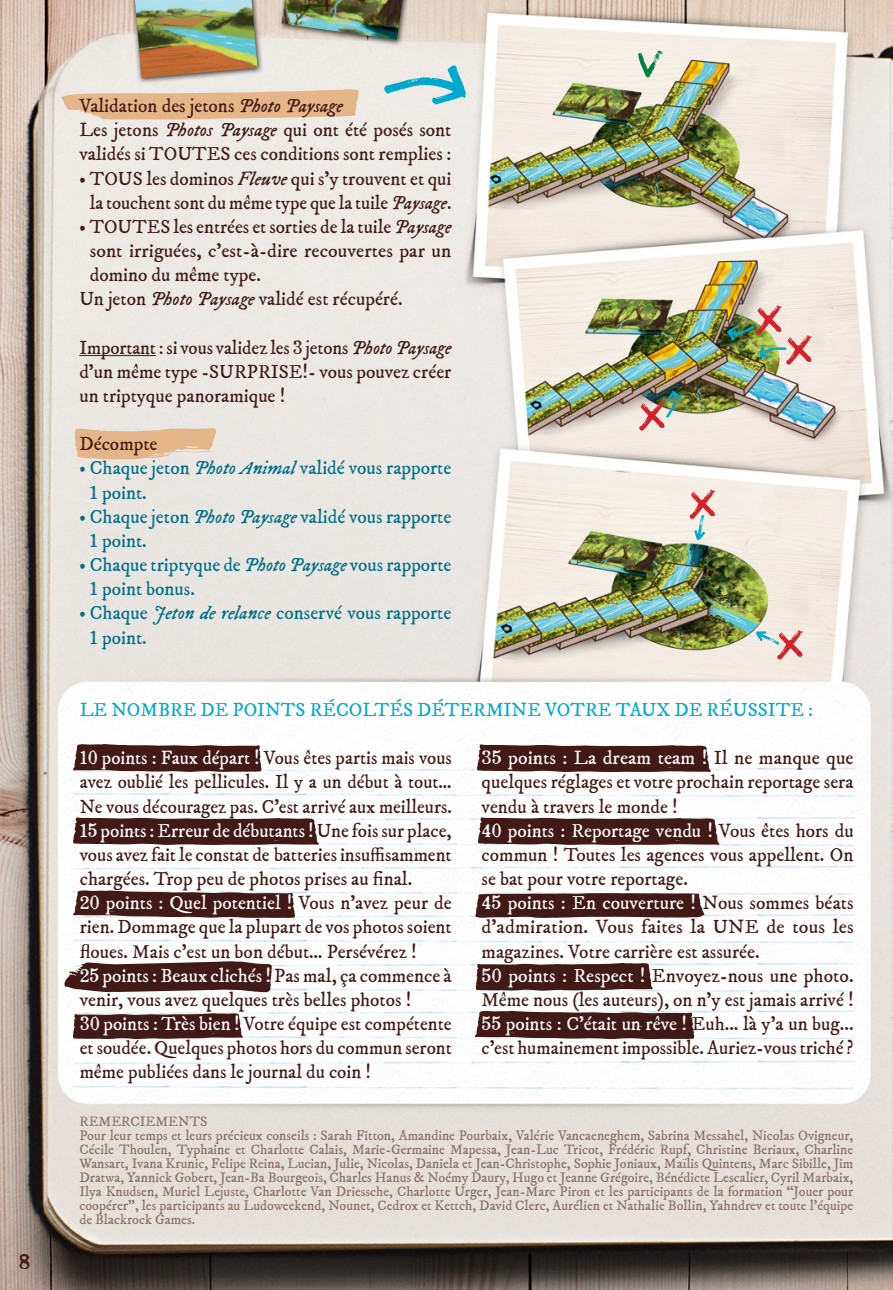
<style>
.page{position:relative;width:893px;height:1290px;background:#fff}
.page>*{position:absolute;margin:0;border:0;box-sizing:border-box;transform-origin:0 0}
.t1{font:500 21px "Appareo";color:#411a15}
.TXT_courant{font:19.25px/24.2px "IM FELL DW Pica PRO Roman";color:#411a15;text-align:justify}
.TXT_courant-2{font:19.25px/24.2px "IM FELL DW Pica PRO Roman";color:#006f86}
.TXT_courant-3{font:19.25px "IM FELL DW Pica PRO Roman";color:#00a9cb}
.t2{font:14px/14px "IM FELL DW Pica PRO Roman";color:#896e63;text-align:justify}
.s1{font-family:"IM FELL DW Pica PRO Italic"}
.s2{font-family:"Appareo";font-weight:500}
.s3{font-family:"Appareo";font-weight:500;color:#fff}
.s4{color:#fff}
</style>
<div class="page">
<img style="left:0;top:0;width:893px;height:1290px">
<div style="left:131px;top:0;width:133px;height:84px;background:#000;opacity:.75"></div>
<img style="left:135px;top:0;width:122px;height:78px">
<div style="left:278px;top:0;width:136px;height:46px;background:#000;opacity:.75"></div>
<img style="left:282px;top:0;width:120px;height:40px">
<svg style="left:639px;top:391px;width:43px;height:40px;background:#ad9c90"></svg>
<img style="left:727px;top:305px;width:85px;height:60px">
<svg style="left:638px;top:50px;width:25px;height:27px"></svg>
<svg style="left:756px;top:630px;width:47px;height:30px"></svg>
<svg style="left:690px;top:490px;width:25px;height:50px"></svg>
<svg style="left:73px;top:743px;width:188px;height:29px;background:#573531"></svg>
<svg style="left:73px;top:889px;width:222px;height:29px;background:#5f3f3b"></svg>
<svg style="left:474px;top:1010px;width:220px;height:29px;background:#573632"></svg>
<svg style="left:73px;top:817px;width:246px;height:28px;background:#522f2a"></svg>
<svg style="left:477px;top:744px;width:234px;height:28px;background:#522f2a"></svg>
<svg style="left:73px;top:1012px;width:170px;height:27px;background:#573531"></svg>
<svg style="left:476px;top:962px;width:177px;height:29px;background:#573531"></svg>
<svg style="left:478px;top:817px;width:242px;height:28px;background:#512e2a"></svg>
<svg style="left:64px;top:961px;width:208px;height:31px;background:#5b3935"></svg>
<svg style="left:475px;top:893px;width:229px;height:25px;background:#4e2a25"></svg>
<svg style="left:61px;top:89px;width:298px;height:31px;background:#e5bf9a"></svg>
<svg style="left:74px;top:427px;width:142px;height:33px;background:#e5c19d"></svg>
<svg style="left:384px;top:65px;width:82px;height:39px;background:#a5d6dd"></svg>
<hr style="left:79px;top:355px;width:77px;height:1px;background:#411a15">
<p class="t1" style="left:19px;top:1247px;width:13px">8</p>
<p class="TXT_courant" style="left:79px;top:94px;width:265px">Validation des jetons <span class="s1">Photo Paysage</span></p>
<p class="TXT_courant" style="left:79px;top:118px;width:374px">Les jetons <span class="s1">Photos Paysage</span> qui ont été posés sont validés si TOUTES ces conditions sont remplies :</p>
<p class="TXT_courant" style="left:79px;top:167px;width:374px;text-align:center">• TOUS les dominos <span class="s1">Fleuve</span> qui s’y trouvent et qui la touchent sont du même type que la tuile <span class="s1">Paysage</span>.</p>
<p class="TXT_courant" style="left:90px;top:215px;width:363px;text-indent:-10px">• TOUTES les entrées et sorties de la tuile <span class="s1">Paysage </span>sont irriguées, c’est-à-dire recouvertes par un domino du même type.</p>
<p class="TXT_courant" style="left:79px;top:287px;width:325px">Un jeton <span class="s1">Photo Paysage</span> validé est récupéré.</p>
<p class="TXT_courant" style="left:79px;top:336px;width:374px">Important : si vous validez les <span class="s2">3</span> jetons <span class="s1">Photo Paysage </span>d’un même type -SURPRISE!- vous pouvez créer un triptyque panoramique !</p>
<p class="TXT_courant" style="left:79px;top:432px;width:80px">Décompte</p>
<p class="TXT_courant-2" style="left:90px;top:456px;width:363px;text-indent:-10px">• Chaque jeton <span class="s1">Photo Animal</span> validé vous rapporte<br><span class="s2">1</span> point.</p>
<p class="TXT_courant-2" style="left:90px;top:505px;width:363px;text-indent:-10px">• Chaque jeton <span class="s1">Photo Paysage</span> validé vous rapporte<br><span class="s2">1</span> point.</p>
<p class="TXT_courant-2" style="left:90px;top:553px;width:363px;text-indent:-10px">• Chaque triptyque de <span class="s1">Photo Paysage</span> vous rapporte<br><span class="s2">1</span> point bonus.</p>
<p class="TXT_courant-2" style="left:90px;top:601px;width:363px;text-indent:-10px">• Chaque <span class="s1">Jeton de relance</span> conservé vous rapporte<br><span class="s2">1</span> point.</p>
<p class="TXT_courant-3" style="left:80px;top:698px;width:735px">LE NOMBRE DE POINTS RÉCOLTÉS DÉTERMINE VOTRE TAUX DE RÉUSSITE :</p>
<p class="TXT_courant" style="left:80px;top:746px;width:374px"><span class="s3">10</span> <span class="s4">points : Faux départ !</span> Vous êtes partis mais vous avez oublié les pellicules. Il y a un début à tout… Ne vous découragez pas. C’est arrivé aux meilleurs.</p>
<p class="TXT_courant" style="left:80px;top:819px;width:374px"><span class="s3">15</span> <span class="s4">points : Erreur de débutants !</span> Une fois sur place, vous avez fait le constat de batteries insuffisamment chargées. Trop peu de photos prises au final.</p>
<p class="TXT_courant" style="left:80px;top:891px;width:374px"><span class="s3">20</span> <span class="s4">points : Quel potentiel !</span> Vous n’avez peur de rien. Dommage que la plupart de vos photos soient floues. Mais c’est un bon début… Persévérez !</p>
<p class="TXT_courant" style="left:80px;top:963px;width:374px"><span class="s3">25</span> <span class="s4">points : Beaux clichés !</span> Pas mal, ça commence à venir, vous avez quelques très belles photos !</p>
<p class="TXT_courant" style="left:80px;top:1012px;width:374px"><span class="s3">30</span> <span class="s4">points : Très bien !</span> Votre équipe est compétente et soudée. Quelques photos hors du commun seront même publiées dans le journal du coin !</p>
<p class="TXT_courant" style="left:482px;top:746px;width:374px"><span class="s3">35</span> <span class="s4">points : La dream team !</span> Il ne manque que quelques réglages et votre prochain reportage sera vendu à travers le monde !</p>
<p class="TXT_courant" style="left:482px;top:819px;width:374px"><span class="s3">40</span> <span class="s4">points : Reportage vendu !</span> Vous êtes hors du commun ! Toutes les agences vous appellent. On se bat pour votre reportage.</p>
<p class="TXT_courant" style="left:482px;top:891px;width:374px"><span class="s3">45</span> <span class="s4">points : En couverture !</span> Nous sommes béats d’admiration. Vous faites la UNE de tous les magazines. Votre carrière est assurée.</p>
<p class="TXT_courant" style="left:482px;top:963px;width:374px"><span class="s3">50</span> <span class="s4">points : Respect !</span> Envoyez-nous une photo.<br>Même nous (les auteurs), on n’y est jamais arrivé !</p>
<p class="TXT_courant" style="left:482px;top:1012px;width:374px"><span class="s3">55</span> <span class="s4">points : C’était un rêve !</span> Euh... là y’a un bug... c’est humainement impossible. Auriez-vous triché ?</p>
<p class="t2" style="left:79px;top:1115px;width:130px">REMERCIEMENTS</p>
<p class="t2" style="left:79px;top:1129px;width:775px">Pour leur temps et leurs précieux conseils : Sarah Fitton, Amandine Pourbaix, Valérie Vancaeneghem, Sabrina Messahel, Nicolas Ovigneur, Cécile Thoulen, Typhaine et Charlotte Calais, Marie-Germaine Mapessa, Jean-Luc Tricot, Frédéric Rupf, Christine Beriaux, Charline Wansart, Ivana Krunic, Felipe Reina, Lucian, Julie, Nicolas, Daniela et Jean-Christophe, Sophie Joniaux, Maïlis Quintens, Marc Sibille, Jim Dratwa, Yannick Gobert, Jean-Ba Bourgeois, Charles Hanus &amp; Noémy Daury, Hugo et Jeanne Grégoire, Bénédicte Lescalier, Cyril Marbaix, Ilya Knudsen, Muriel Lejuste, Charlotte Van Driessche, Charlotte Urger, Jean-Marc Piron et les participants de la formation “Jouer pour coopérer”, les participants au Ludoweekend, Nounet, Cedrox et Kettch, David Clerc, Aurélien et Nathalie Bollin, Yahndrev et toute l’équipe de Blackrock Games.</p>
</div>
